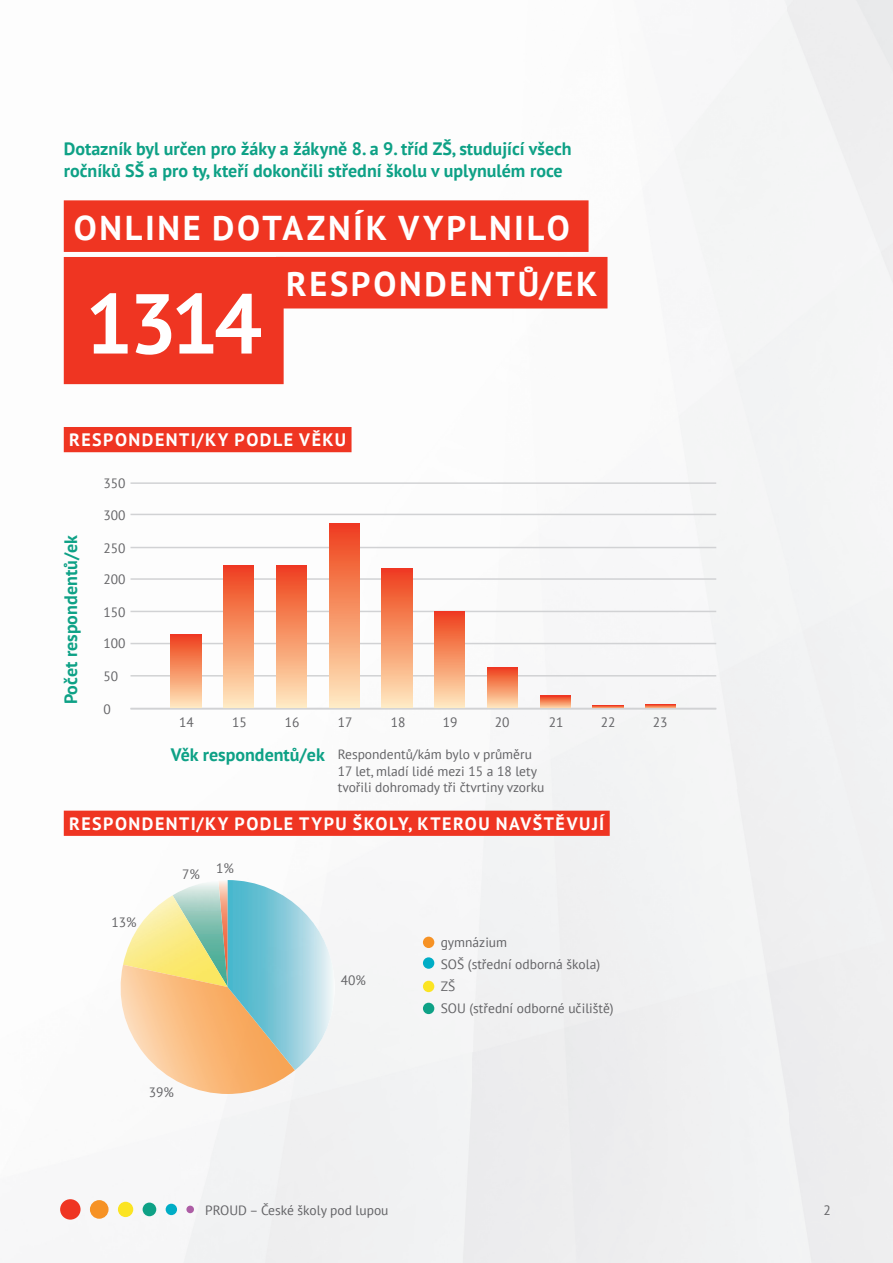
<style>
.page{position:relative;width:893px;height:1263px;background:#fff}
.page>*{position:absolute;margin:0;border:0;box-sizing:border-box;transform-origin:0 0}
.t1{font:700 84.75px "PT Sans";color:#fff}
.t2{font:700 34.35px "PT Sans";letter-spacing:.08em;color:#fff}
.t3{font:700 18px/21.6px "PT Sans";color:#0ea186}
.t4{font:700 18px "PT Sans";letter-spacing:.085em;color:#fff}
.t5{font:13.5px/22.2px "PT Sans";color:#636366}
</style>
<div class="page">
<img style="left:63px;top:0;width:725px;height:789px">
<img style="left:63px;top:810px;width:410px;height:137px">
<div style="left:315px;top:947px;width:158px;height:316px;background:#f1f2f3"></div>
<div style="left:165px;top:1166px;width:45px;height:97px;background:#f6f6f7"></div>
<div style="left:60px;top:1199px;width:21px;height:20px;background:#ef3522;border-radius:50%"></div>
<div style="left:90px;top:1200px;width:19px;height:19px;background:#f69225;border-radius:50%"></div>
<div style="left:118px;top:1202px;width:15px;height:15px;background:#fbe423;border-radius:50%"></div>
<div style="left:143px;top:1202px;width:13px;height:14px;background:#0ea186;border-radius:50%"></div>
<div style="left:186px;top:1205px;width:8px;height:8px;background:#ad5da5;border-radius:50%"></div>
<div style="left:166px;top:1204px;width:11px;height:11px;background:#00adc6;border-radius:50%"></div>
<div style="left:423px;top:937px;width:11px;height:11px;background:#f69225;border-radius:50%"></div>
<div style="left:423px;top:957px;width:11px;height:12px;background:#00adc6;border-radius:50%"></div>
<div style="left:423px;top:981px;width:11px;height:11px;background:#fbe423;border-radius:50%"></div>
<div style="left:423px;top:1003px;width:11px;height:11px;background:#0ea186;border-radius:50%"></div>
<hr style="left:130px;top:482px;width:586px;height:2px;background:#d1d2d4">
<hr style="left:130px;top:514px;width:586px;height:1px;background:#d1d2d4">
<hr style="left:130px;top:547px;width:586px;height:1px;background:#d1d2d4">
<hr style="left:130px;top:578px;width:586px;height:2px;background:#d1d2d4">
<hr style="left:130px;top:611px;width:586px;height:1px;background:#d1d2d4">
<hr style="left:130px;top:643px;width:586px;height:1px;background:#d1d2d4">
<hr style="left:130px;top:675px;width:586px;height:1px;background:#d1d2d4">
<div style="left:171px;top:635px;width:30px;height:74px;background:linear-gradient(to bottom,#ee4119,#ffe9bc)"></div>
<div style="left:224px;top:565px;width:30px;height:144px;background:linear-gradient(to bottom,#ee4018,#ffebbe)"></div>
<div style="left:276px;top:565px;width:31px;height:144px;background:linear-gradient(to bottom,#ee4018,#ffebbe)"></div>
<div style="left:329px;top:524px;width:30px;height:185px;background:linear-gradient(to bottom,#ee4019,#ffedbf)"></div>
<div style="left:382px;top:569px;width:30px;height:140px;background:linear-gradient(to bottom,#ee4018,#ffebbe)"></div>
<div style="left:435px;top:611px;width:30px;height:98px;background:linear-gradient(to bottom,#ee3f17,#ffeabd)"></div>
<div style="left:487px;top:667px;width:31px;height:42px;background:linear-gradient(to bottom,#ee3e16,#fee6b8)"></div>
<svg style="left:540px;top:696px;width:30px;height:12px"></svg>
<svg style="left:593px;top:705px;width:30px;height:3px"></svg>
<svg style="left:646px;top:704px;width:30px;height:4px"></svg>
<div style="left:64px;top:200px;width:525px;height:52px;background:#ef3522"></div>
<div style="left:64px;top:427px;width:288px;height:25px;background:#ef3522"></div>
<div style="left:64px;top:811px;width:546px;height:25px;background:#ef3522"></div>
<div style="left:64px;top:257px;width:220px;height:127px;background:#ef3522"></div>
<div style="left:276px;top:257px;width:331px;height:51px;background:#ef3522"></div>
<img style="left:173px;top:880px;width:55px;height:15px">
<img style="left:123px;top:895px;width:105px;height:70px">
<img style="left:120px;top:965px;width:175px;height:129px">
<img style="left:228px;top:880px;width:107px;height:190px">
<hr style="left:130px;top:708px;width:586px;height:1px;background:#d1d2d4">
<h3 class="t3" style="left:64px;top:137px;width:509px">Dotazník byl určen pro žáky a žákyně 8. a 9. tříd ZŠ, studující všech ročníků SŠ a pro ty, kteří dokončili střední školu v uplynulém roce</h3>
<h2 class="t2" style="left:74px;top:205px;width:497px">ONLINE DOTAZNÍK VYPLNILO</h2>
<h1 class="t1" style="left:85px;top:267px;width:178px">1314</h1>
<h2 class="t2" style="left:286px;top:261px;width:313px">RESPONDENTŮ/EK</h2>
<h3 class="t4" style="left:69px;top:428px;width:279px">RESPONDENTI/KY PODLE VĚKU</h3>
<p class="t5" style="left:104px;top:472px;width:24px">350</p>
<h3 class="t3" style="left:60px;top:704px;width:171px;rotate:-90deg">Počet respondentů/ek</h3>
<p class="t5" style="left:104px;top:503px;width:24px">300</p>
<p class="t5" style="left:104px;top:536px;width:24px">250</p>
<p class="t5" style="left:104px;top:568px;width:24px">200</p>
<p class="t5" style="left:104px;top:601px;width:24px">150</p>
<p class="t5" style="left:104px;top:632px;width:24px">100</p>
<p class="t5" style="left:104px;top:665px;width:16px">50</p>
<p class="t5" style="left:104px;top:698px;width:9px">0</p>
<p class="t5" style="left:391px;top:711px;width:16px">18</p>
<p class="t5" style="left:443px;top:711px;width:16px">19</p>
<p class="t5" style="left:495px;top:711px;width:16px">20</p>
<p class="t5" style="left:549px;top:711px;width:16px">21</p>
<p class="t5" style="left:601px;top:711px;width:16px">22</p>
<p class="t5" style="left:653px;top:711px;width:16px">23</p>
<p class="t5" style="left:232px;top:711px;width:16px">15</p>
<p class="t5" style="left:285px;top:711px;width:16px">16</p>
<p class="t5" style="left:338px;top:711px;width:16px">17</p>
<p class="t5" style="left:338px;top:746px;width:208px;line-height:16.2px">Respondentů/kám bylo v průměru<br>17 let, mladí lidé mezi 15 a 18 lety tvořili dohromady tři čtvrtiny vzorku</p>
<p class="t5" style="left:179px;top:711px;width:16px">14</p>
<h3 class="t3" style="left:171px;top:743px;width:156px">Věk respondentů/ek</h3>
<h3 class="t4" style="left:69px;top:811px;width:537px">RESPONDENTI/KY PODLE TYPU ŠKOLY, KTEROU NAVŠTĚVUJÍ</h3>
<p class="t5" style="left:112px;top:911px;width:27px">13%</p>
<p class="t5" style="left:182px;top:863px;width:19px">7%</p>
<p class="t5" style="left:216px;top:857px;width:19px">1%</p>
<p class="t5" style="left:149px;top:1081px;width:27px">39%</p>
<p class="t5" style="left:341px;top:969px;width:27px">40%</p>
<p class="t5" style="left:441px;top:930px;width:174px">gymnázium<br>SOŠ (střední odborná škola)<br>ZŠ<br>SOU (střední odborné učiliště)</p>
<p class="t5" style="left:205px;top:1198px;width:185px">PROUD – České školy pod lupou</p>
<p class="t5" style="left:823px;top:1198px;width:9px">2</p>
</div>
